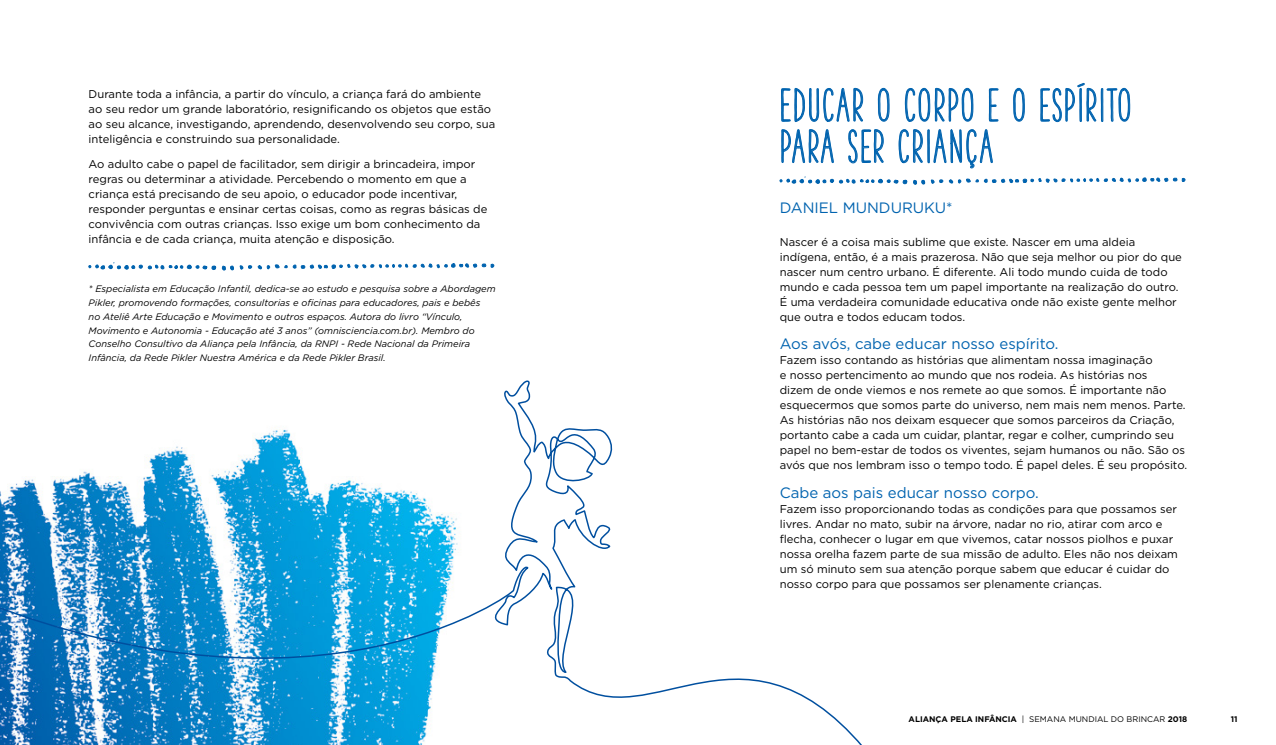
<style>
.page{position:relative;width:1276px;height:745px;background:#fff}
.page>*{position:absolute;margin:0;border:0;box-sizing:border-box;transform-origin:0 0}
.t1{font:700 43.12px/41.2px "The Hand";letter-spacing:.05em;color:#0063af}
.t2{font:15px "Gotham";color:#0063af}
.t3{font:11.25px/15px "Gotham";color:#000}
.t4{font:italic 9.38px/13.8px "Gotham";color:#000}
.t5{font:700 8.12px "Gotham";color:#000}
.s1{font-weight:400}
</style>
<div class="page">
<svg style="left:779px;top:83px;width:406px;height:102px"></svg>
<svg style="left:240px;top:265px;width:12px;height:4px"></svg>
<svg style="left:222px;top:265px;width:12px;height:6px"></svg>
<svg style="left:88px;top:262px;width:128px;height:8px"></svg>
<svg style="left:258px;top:263px;width:236px;height:7px"></svg>
<svg style="left:0;top:380px;width:861px;height:364px"></svg>
<p class="t3" style="left:89px;top:86px;width:408px">Durante toda a infância, a partir do vínculo, a criança fará do ambiente ao seu redor um grande laboratório, resignificando os objetos que estão ao seu alcance, investigando, aprendendo, desenvolvendo seu corpo, sua inteligência e construindo sua personalidade.</p>
<p class="t3" style="left:89px;top:156px;width:400px">Ao adulto cabe o papel de facilitador, sem dirigir a brincadeira, impor regras ou determinar a atividade. Percebendo o momento em que a criança está precisando de seu apoio, o educador pode incentivar, responder perguntas e ensinar certas coisas, como as regras básicas de convivência com outras crianças. Isso exige um bom conhecimento da infância e de cada criança, muita atenção e disposição.</p>
<p class="t4" style="left:89px;top:282px;width:408px">* Especialista em Educação Infantil, dedica-se ao estudo e pesquisa sobre a Abordagem Pikler, promovendo formações, consultorias e oficinas para educadores, pais e bebês<br>no Ateliê Arte Educação e Movimento e outros espaços. Autora do livro “Vínculo, Movimento e Autonomia - Educação até 3 anos” (omnisciencia.com.br). Membro do Conselho Consultivo da Aliança pela Infância, da RNPI - Rede Nacional da Primeira Infância, da Rede Pikler Nuestra América e da Rede Pikler Brasil.</p>
<h1 class="t1" style="left:780px;top:84px;width:352px">EDUCAR O CORPO E O ESPÍRITO<br>PARA SER CRIANÇA</h1>
<h2 class="t2" style="left:780px;top:198px;width:174px">DANIEL MUNDURUKU*</h2>
<p class="t3" style="left:780px;top:234px;width:404px">Nascer é a coisa mais sublime que existe. Nascer em uma aldeia indígena, então, é a mais prazerosa. Não que seja melhor ou pior do que nascer num centro urbano. É diferente. Ali todo mundo cuida de todo mundo e cada pessoa tem um papel importante na realização do outro.<br>É uma verdadeira comunidade educativa onde não existe gente melhor que outra e todos educam todos.</p>
<h2 class="t2" style="left:780px;top:334px;width:280px">Aos avós, cabe educar nosso espírito.</h2>
<p class="t3" style="left:780px;top:352px;width:409px">Fazem isso contando as histórias que alimentam nossa imaginação<br>e nosso pertencimento ao mundo que nos rodeia. As histórias nos<br>dizem de onde viemos e nos remete ao que somos. É importante não esquecermos que somos parte do universo, nem mais nem menos. Parte.<br>As histórias não nos deixam esquecer que somos parceiros da Criação, portanto cabe a cada um cuidar, plantar, regar e colher, cumprindo seu papel no bem-estar de todos os viventes, sejam humanos ou não. São os avós que nos lembram isso o tempo todo. É papel deles. É seu propósito.</p>
<h2 class="t2" style="left:780px;top:482px;width:260px">Cabe aos pais educar nosso corpo.</h2>
<p class="t3" style="left:780px;top:500px;width:400px">Fazem isso proporcionando todas as condições para que possamos ser livres. Andar no mato, subir na árvore, nadar no rio, atirar com arco e flecha, conhecer o lugar em que vivemos, catar nossos piolhos e puxar nossa orelha fazem parte de sua missão de adulto. Eles não nos deixam um só minuto sem sua atenção porque sabem que educar é cuidar do nosso corpo para que possamos ser plenamente crianças.</p>
<p class="t5" style="left:908px;top:713px;width:280px">ALIANÇA PELA INFÂNCIA <span class="s1">| SEMANA MUNDIAL DO BRINCAR</span> 2018</p>
<p class="t5" style="left:1230px;top:713px;width:8px">11</p>
</div>
